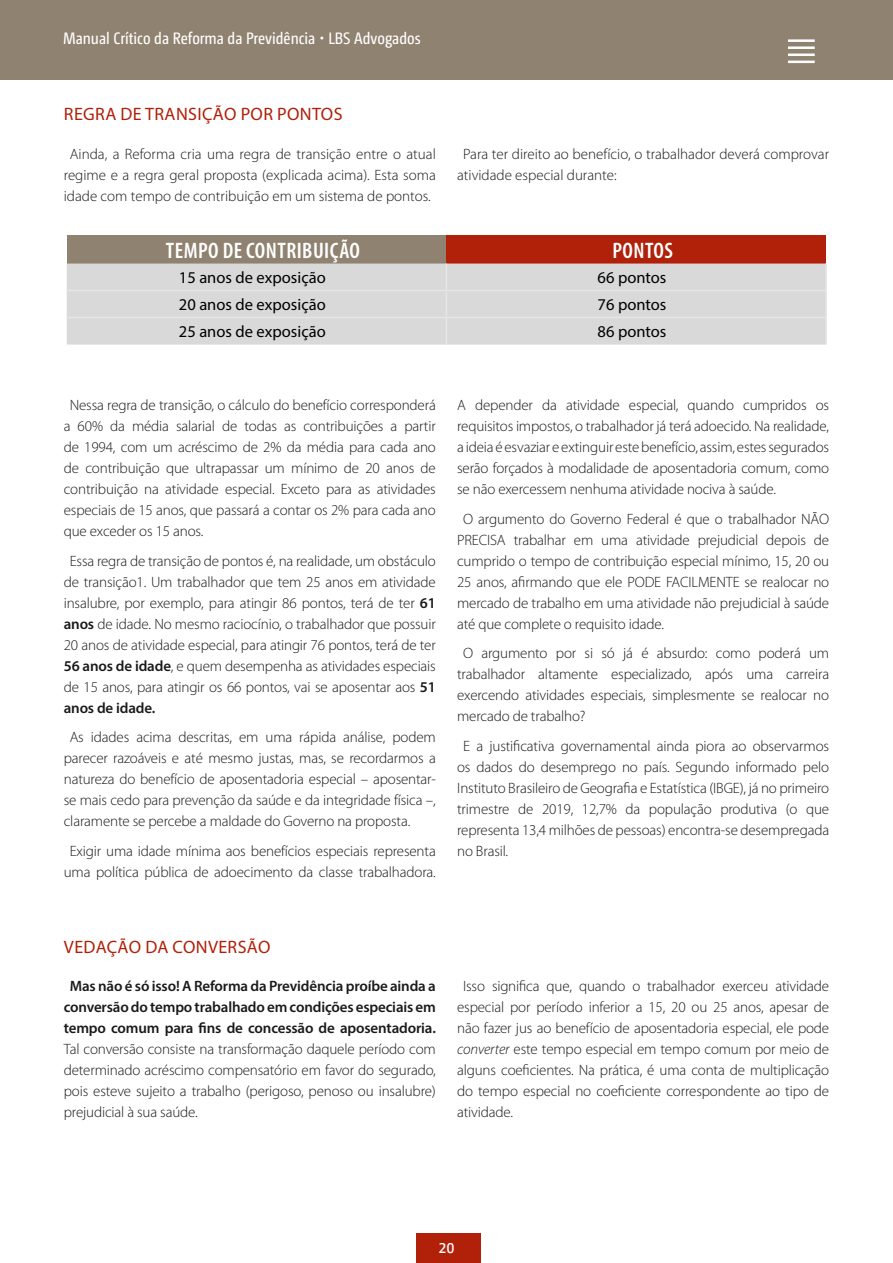
<style>
.page{position:relative;width:893px;height:1263px;background:#fff}
.page>*{position:absolute;margin:0;border:0;box-sizing:border-box;transform-origin:0 0}
.t1{font:600 condensed 22.5px "Myriad Pro";letter-spacing:.02em;color:#fff}
.t2{font:18px "Myriad Pro";letter-spacing:.02em;color:#b12009}
.t3{font:18px "Camingo Dos Pro Cd";color:#fff}
.t4{font:16.5px "Myriad Pro";color:#000}
.t5{font:16.5px "Camingo Dos Pro Cd";color:#fff}
.t6{font:300 15px/21px "Myriad Pro";letter-spacing:-.01em;color:#1a1a1a;text-align:justify}
.t7{font:600 15px/21px "Myriad Pro";letter-spacing:-.01em;color:#1a1a1a;text-align:center}
.s1{font-weight:600}
.s2{font-style:italic}
</style>
<div class="page">
<div style="left:0;top:0;width:893px;height:80px;background:#908270"></div>
<div style="left:416px;top:1233px;width:64px;height:30px;background:#b12009"></div>
<div style="left:788px;top:39px;width:27px;height:3px;border:2px solid #fff"></div>
<div style="left:788px;top:46px;width:27px;height:3px;border:2px solid #fff"></div>
<div style="left:788px;top:54px;width:27px;height:2px;border:2px solid #fff"></div>
<div style="left:788px;top:61px;width:27px;height:2px;border:2px solid #fff"></div>
<div style="left:67px;top:235px;width:379px;height:29px;background:#908270"></div>
<div style="left:446px;top:235px;width:380px;height:29px;background:#b12009"></div>
<div style="left:67px;top:264px;width:758px;height:81px;background:#d9d9d9"></div>
<hr style="left:825px;top:264px;width:2px;height:26px;background:#e6e6e6">
<hr style="left:825px;top:291px;width:2px;height:26px;background:#e6e6e6">
<hr style="left:825px;top:318px;width:2px;height:27px;background:#e6e6e6">
<hr style="left:67px;top:290px;width:379px;height:1px;background:#e6e6e6">
<hr style="left:446px;top:290px;width:381px;height:1px;background:#e6e6e6">
<hr style="left:67px;top:317px;width:379px;height:1px;background:#e6e6e6">
<hr style="left:446px;top:317px;width:381px;height:1px;background:#e6e6e6">
<svg style="left:446px;top:264px;width:1px;height:81px"></svg>
<p class="t5" style="left:63px;top:29px;width:359px">Manual Crítico da Reforma da Previdência • LBS Advogados</p>
<p class="t2" style="left:64px;top:103px;width:280px">REGRA DE TRANSIÇÃO POR PONTOS</p>
<p class="t6" style="left:64px;top:144px;width:374px;text-align:center">Ainda, a Reforma cria uma regra de transição entre o atual regime e a regra geral proposta (explicada acima). Esta soma idade com tempo de contribuição em um sistema de pontos.</p>
<p class="t6" style="left:457px;top:144px;width:373px;text-indent:6px">Para ter direito ao benefício, o trabalhador deverá comprovar atividade especial durante:</p>
<h1 class="t1" style="left:166px;top:236px;width:196px">TEMPO DE CONTRIBUIÇÃO</h1>
<h1 class="t1" style="left:612px;top:236px;width:62px">PONTOS</h1>
<p class="t4" style="left:179px;top:267px;width:148px">15 anos de exposição</p>
<p class="t4" style="left:598px;top:267px;width:70px">66 pontos</p>
<p class="t4" style="left:179px;top:294px;width:148px">20 anos de exposição</p>
<p class="t4" style="left:598px;top:294px;width:70px">76 pontos</p>
<p class="t4" style="left:179px;top:321px;width:148px">25 anos de exposição</p>
<p class="t4" style="left:598px;top:321px;width:70px">86 pontos</p>
<p class="t6" style="left:64px;top:395px;width:374px;text-indent:6px">Nessa regra de transição, o cálculo do benefício corresponderá a 60% da média salarial de todas as contribuições a partir de 1994, com um acréscimo de 2% da média para cada ano de contribuição que ultrapassar um mínimo de 20 anos de contribuição na atividade especial. Exceto para as atividades especiais de 15 anos, que passará a contar os 2% para cada ano que exceder os 15 anos.</p>
<p class="t6" style="left:64px;top:551px;width:374px;text-indent:6px">Essa regra de transição de pontos é, na realidade, um obstáculo de transição1. Um trabalhador que tem 25 anos em atividade insalubre, por exemplo, para atingir 86 pontos, terá de ter <span class="s1">61 anos</span> de idade. No mesmo raciocínio, o trabalhador que possuir 20 anos de atividade especial, para atingir 76 pontos, terá de ter <span class="s1">56 anos de idade</span>, e quem desempenha as atividades especiais de 15 anos, para atingir os 66 pontos, vai se aposentar aos <span class="s1">51 anos de idade.</span></p>
<p class="t6" style="left:64px;top:727px;width:374px;text-indent:6px">As idades acima descritas, em uma rápida análise, podem parecer razoáveis e até mesmo justas, mas, se recordarmos a natureza do benefício de aposentadoria especial – aposentar&shy;se mais cedo para prevenção da saúde e da integridade física –, claramente se percebe a maldade do Governo na proposta.</p>
<p class="t6" style="left:64px;top:841px;width:374px;text-align:center">Exigir uma idade mínima aos benefícios especiais representa uma política pública de adoecimento da classe trabalhadora.</p>
<p class="t6" style="left:457px;top:395px;width:374px">A depender da atividade especial, quando cumpridos os requisitos impostos, o trabalhador já terá adoecido. Na realidade, a ideia é esvaziar e extinguir este benefício, assim, estes segurados serão forçados à modalidade de aposentadoria comum, como se não exercessem nenhuma atividade nociva à saúde.</p>
<p class="t6" style="left:457px;top:509px;width:374px;text-indent:6px">O argumento do Governo Federal é que o trabalhador NÃO PRECISA trabalhar em uma atividade prejudicial depois de cumprido o tempo de contribuição especial mínimo, 15, 20 ou 25 anos, afirmando que ele PODE FACILMENTE se realocar no mercado de trabalho em uma atividade não prejudicial à saúde até que complete o requisito idade.</p>
<p class="t6" style="left:457px;top:643px;width:374px;text-indent:6px">O argumento por si só já é absurdo: como poderá um trabalhador altamente especializado, após uma carreira exercendo atividades especiais, simplesmente se realocar no mercado de trabalho?</p>
<p class="t6" style="left:457px;top:736px;width:374px;text-indent:6px">E a justificativa governamental ainda piora ao observarmos os dados do desemprego no país. Segundo informado pelo Instituto Brasileiro de Geografia e Estatística (IBGE), já no primeiro trimestre de 2019, 12,7% da população produtiva (o que representa 13,4 milhões de pessoas) encontra-se desempregada no Brasil.</p>
<p class="t2" style="left:64px;top:935px;width:208px">VEDAÇÃO DA CONVERSÃO</p>
<p class="t7" style="left:64px;top:975px;width:374px">Mas não é só isso! A Reforma da Previdência proíbe ainda a conversão do tempo trabalhado em condições especiais em tempo comum para fins de concessão de aposentadoria.</p>
<p class="t6" style="left:64px;top:1038px;width:374px">Tal conversão consiste na transformação daquele período com determinado acréscimo compensatório em favor do segurado, pois esteve sujeito a trabalho (perigoso, penoso ou insalubre) prejudicial à sua saúde.</p>
<p class="t6" style="left:457px;top:975px;width:374px;text-indent:6px">Isso significa que, quando o trabalhador exerceu atividade especial por período inferior a 15, 20 ou 25 anos, apesar de não fazer jus ao benefício de aposentadoria especial, ele pode <span class="s2">converter</span> este tempo especial em tempo comum por meio de alguns coeficientes. Na prática, é uma conta de multiplicação do tempo especial no coeficiente correspondente ao tipo de atividade.</p>
<p class="t3" style="left:438px;top:1236px;width:18px">20</p>
</div>
